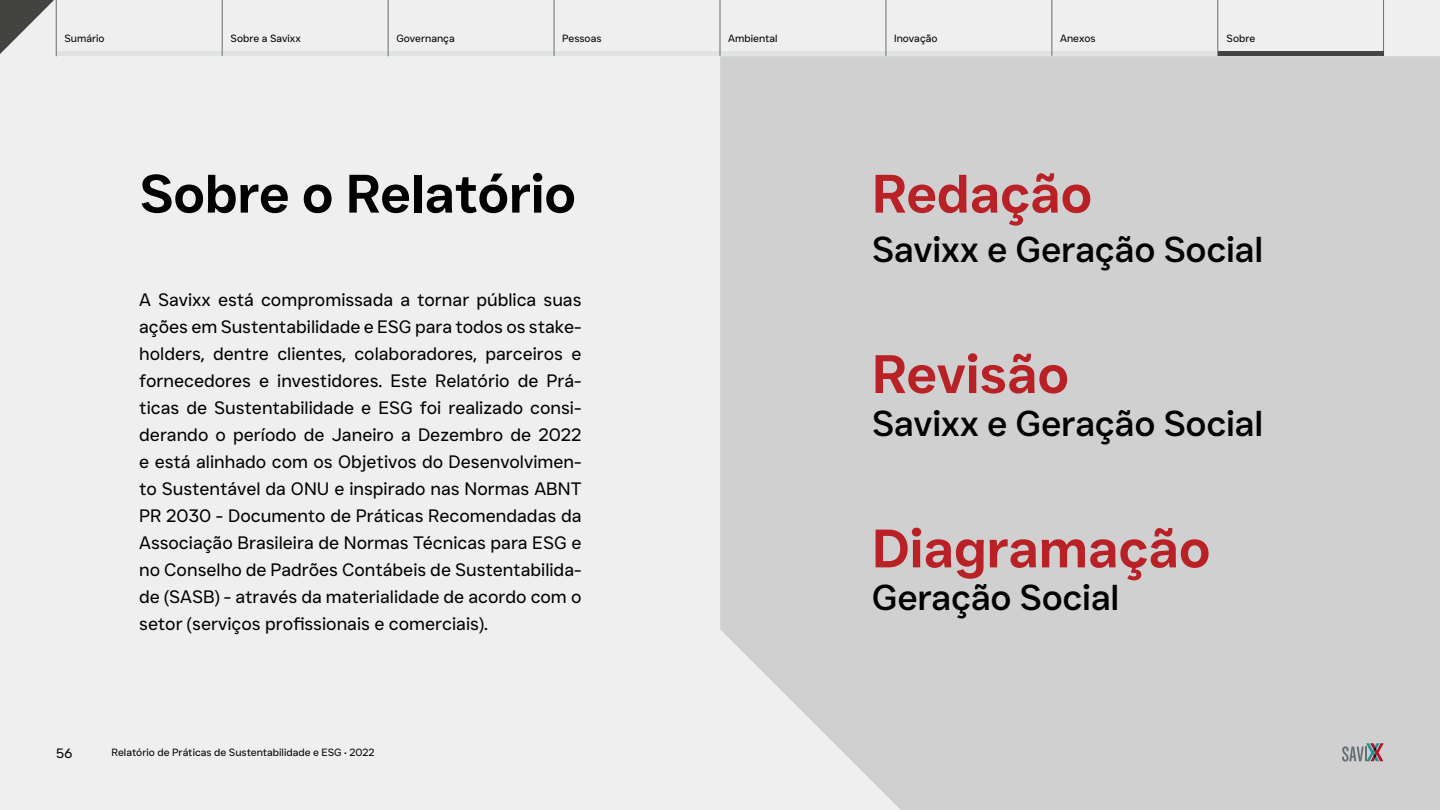
<style>
.page{position:relative;width:1440px;height:810px;background:#efefef}
.page>*{position:absolute;margin:0;border:0;box-sizing:border-box;transform-origin:0 0}
.t1{font:600 54px "JUST Sans";letter-spacing:-.01em;color:#b82126}
.t2{font:600 54px "JUST Sans";letter-spacing:-.01em;color:#000}
.t3{font:500 36px "JUST Sans";letter-spacing:-.01em;color:#000}
.t4{font:18px/27px "JUST Sans";color:#000;text-align:justify}
.t5{font:13.5px "JUST Sans";color:#000}
.t6{font:10.5px "JUST Sans";color:#000}
</style>
<div class="page">
<hr style="left:56px;top:52px;width:1328px;height:4px;background:#e1e2e2">
<hr style="left:56px;top:0;width:1px;height:56px;background:#636e70">
<hr style="left:388px;top:0;width:1px;height:56px;background:#636e70">
<hr style="left:222px;top:0;width:1px;height:56px;background:#636e70">
<hr style="left:554px;top:0;width:1px;height:56px;background:#636e70">
<hr style="left:720px;top:0;width:1px;height:56px;background:#636e70">
<hr style="left:886px;top:0;width:1px;height:56px;background:#636e70">
<hr style="left:1052px;top:0;width:1px;height:56px;background:#636e70">
<hr style="left:1218px;top:0;width:1px;height:56px;background:#636e70">
<hr style="left:1383px;top:0;width:1px;height:56px;background:#636e70">
<svg style="left:0;top:0;width:56px;height:56px"></svg>
<hr style="left:1218px;top:52px;width:166px;height:4px;background:#434342">
<div style="left:720px;top:56px;width:720px;height:754px;background:#d0d0d0"></div>
<svg style="left:1342px;top:743px;width:42px;height:18px"></svg>
<p class="t6" style="left:65px;top:32px;width:42px">Sumário</p>
<p class="t6" style="left:231px;top:32px;width:72px">Sobre a Savixx</p>
<p class="t6" style="left:396px;top:32px;width:60px">Governança</p>
<p class="t6" style="left:562px;top:32px;width:41px">Pessoas</p>
<p class="t6" style="left:728px;top:32px;width:51px">Ambiental</p>
<p class="t6" style="left:894px;top:32px;width:45px">Inovação</p>
<p class="t6" style="left:1060px;top:32px;width:37px">Anexos</p>
<p class="t6" style="left:1227px;top:32px;width:30px">Sobre</p>
<h1 class="t2" style="left:139px;top:160px;width:438px">Sobre o Relatório</h1>
<p class="t4" style="left:139px;top:286px;width:444px">A Savixx está compromissada a tornar pública suas ações em Sustentabilidade e ESG para todos os stake&shy;holders, dentre clientes, colaboradores, parceiros e fornecedores e investidores. Este Relatório de Prá&shy;ticas de Sustentabilidade e ESG foi realizado consi&shy;derando o período de Janeiro a Dezembro de 2022 e está alinhado com os Objetivos do Desenvolvimen&shy;to Sustentável da ONU e inspirado nas Normas ABNT PR 2030 - Documento de Práticas Recomendadas da Associação Brasileira de Normas Técnicas para ESG e no Conselho de Padrões Contábeis de Sustentabilida&shy;de (SASB) - através da materialidade de acordo com o setor (serviços profissionais e comerciais).</p>
<p class="t5" style="left:56px;top:745px;width:17px">56</p>
<p class="t6" style="left:112px;top:746px;width:265px">Relatório de Práticas de Sustentabilidade e ESG • 2022</p>
<h1 class="t1" style="left:872px;top:160px;width:222px">Redação</h1>
<h2 class="t3" style="left:872px;top:227px;width:393px">Savixx e Geração Social</h2>
<h1 class="t1" style="left:872px;top:340px;width:199px">Revisão</h1>
<h2 class="t3" style="left:872px;top:401px;width:393px">Savixx e Geração Social</h2>
<h1 class="t1" style="left:872px;top:515px;width:340px">Diagramação</h1>
<h2 class="t3" style="left:872px;top:575px;width:249px">Geração Social</h2>
</div>
